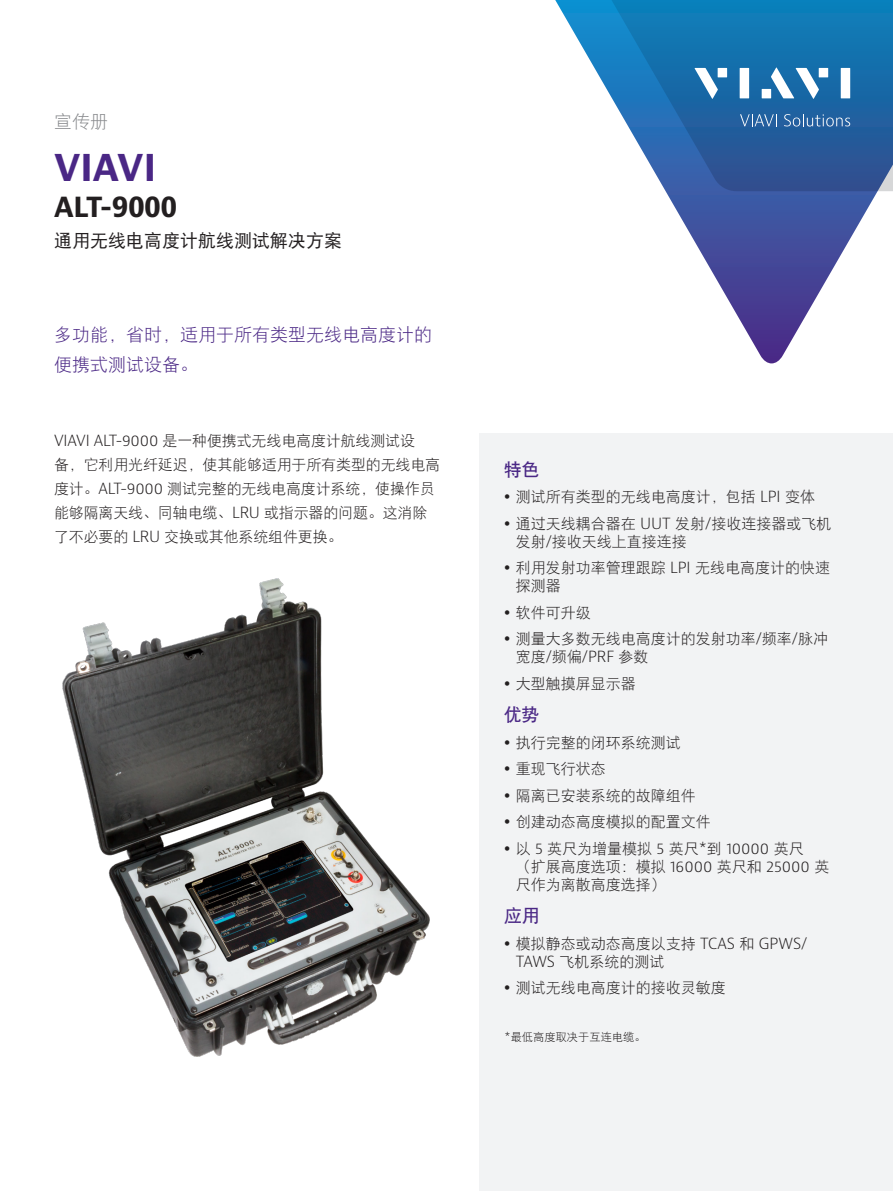
<style>
.page{position:relative;width:893px;height:1191px;background:#fff}
.page>*{position:absolute;margin:0;border:0;box-sizing:border-box;transform-origin:0 0}
.H1_Brand_Sub-Brand_2{font:700 36px "Bernino Sans";color:#4a2785}
.H2_Product_18_24{font:700 27px "Bernino Sans";color:#231f20}
.H3_Product_Descripto{font:18px/30px "DFP Hei W3";color:#4a2785}
.H3_Product_Descripto-2{font:18px "DFP Hei W5";color:#231f20}
.Key_Features_Benefit{font:18px "DFP Hei W7";color:#4a2785}
.P_DocType{font:18px "DFP Hei W3";color:#87898c}
.P_10_16{font:15px/18px "DFP Hei W3";color:#231f20}
.Key_Feature_Benefits{font:11.25px "DFP Hei W3";color:#231f20}
.s1{font-family:"Bernino Sans";font-weight:300}
</style>
<div class="page">
<svg style="left:665px;top:191px;width:213px;height:172px"></svg>
<svg style="left:555px;top:0;width:338px;height:191px"></svg>
<svg style="left:740px;top:114px;width:37px;height:12px"></svg>
<svg style="left:784px;top:114px;width:66px;height:12px"></svg>
<svg style="left:694px;top:68px;width:24px;height:31px"></svg>
<div style="left:718px;top:68px;width:9px;height:9px;background:#fff"></div>
<div style="left:740px;top:68px;width:9px;height:30px;background:#fff"></div>
<div style="left:819px;top:68px;width:9px;height:9px;background:#fff"></div>
<div style="left:841px;top:68px;width:9px;height:30px;background:#fff"></div>
<svg style="left:771px;top:67px;width:48px;height:32px"></svg>
<div style="left:762px;top:89px;width:9px;height:9px;background:#fff"></div>
<div style="left:479px;top:433px;width:414px;height:758px;background:#f2f3f4"></div>
<img style="left:62px;top:578px;width:367px;height:478px">
<p class="P_DocType" style="left:54px;top:112px;width:55px">宣传册</p>
<p class="H1_Brand_Sub-Brand_2" style="left:54px;top:144px;width:104px">VIAVI</p>
<p class="H2_Product_18_24" style="left:54px;top:189px;width:124px">ALT-9000</p>
<p class="H3_Product_Descripto-2" style="left:54px;top:231px;width:289px">通用无线电高度计航线测试解决方案</p>
<p class="H3_Product_Descripto" style="left:54px;top:319px;width:379px">多功能，省时，适用于所有类型无线电高度计的便携式测试设备。</p>
<p class="P_10_16" style="left:54px;top:428px;width:388px;line-height:24px"><span class="s1">VIAVI ALT-9000</span> 是一种便携式无线电高度计航线测试设<br>备，它利用光纤延迟，使其能够适用于所有类型的无线电高度计。<span class="s1">ALT-9000</span> 测试完整的无线电高度计系统，使操作员能够隔离天线、同轴电缆、<span class="s1">LRU</span> 或指示器的问题。这消除了不必要的 <span class="s1">LRU</span> 交换或其他系统组件更换。</p>
<p class="Key_Features_Benefit" style="left:504px;top:460px;width:37px">特色</p>
<p class="P_10_16" style="left:516px;top:488px;width:301px">测试所有类型的无线电高度计，包括 <span class="s1">LPI</span> 变体</p>
<p class="P_10_16" style="left:516px;top:514px;width:317px">通过天线耦合器在 <span class="s1">UUT</span> 发射<span class="s1">/</span>接收连接器或飞机发射<span class="s1">/</span>接收天线上直接连接</p>
<p class="P_10_16" style="left:516px;top:559px;width:316px">利用发射功率管理跟踪 <span class="s1">LPI</span> 无线电高度计的快速探测器</p>
<p class="P_10_16" style="left:516px;top:603px;width:76px">软件可升级</p>
<p class="P_10_16" style="left:516px;top:630px;width:314px">测量大多数无线电高度计的发射功率<span class="s1">/</span>频率<span class="s1">/</span>脉冲宽度<span class="s1">/</span>频偏<span class="s1">/PRF</span> 参数</p>
<p class="P_10_16" style="left:516px;top:674px;width:121px">大型触摸屏显示器</p>
<p class="Key_Features_Benefit" style="left:504px;top:706px;width:37px">优势</p>
<p class="P_10_16" style="left:516px;top:733px;width:166px">执行完整的闭环系统测试</p>
<p class="P_10_16" style="left:516px;top:760px;width:91px">重现飞行状态</p>
<p class="P_10_16" style="left:516px;top:786px;width:181px">隔离已安装系统的故障组件</p>
<p class="P_10_16" style="left:516px;top:813px;width:196px">创建动态高度模拟的配置文件</p>
<p class="P_10_16" style="left:516px;top:839px;width:315px">以 <span class="s1">5</span> 英尺为增量模拟 <span class="s1">5</span> 英尺<span class="s1">*</span>到 <span class="s1">10000</span> 英尺<br>（扩展高度选项：模拟 <span class="s1">16000</span> 英尺和 <span class="s1">25000</span> 英尺作为离散高度选择）</p>
<p class="Key_Features_Benefit" style="left:504px;top:907px;width:37px">应用</p>
<p class="P_10_16" style="left:516px;top:934px;width:293px">模拟静态或动态高度以支持 <span class="s1">TCAS</span> 和 <span class="s1">GPWS/<br>TAWS</span> 飞机系统的测试</p>
<p class="P_10_16" style="left:516px;top:979px;width:211px">测试无线电高度计的接收灵敏度</p>
<p class="Key_Feature_Benefits" style="left:505px;top:1031px;width:143px"><span class="s1">*</span>最低高度取决于互连电缆。</p>
</div>
